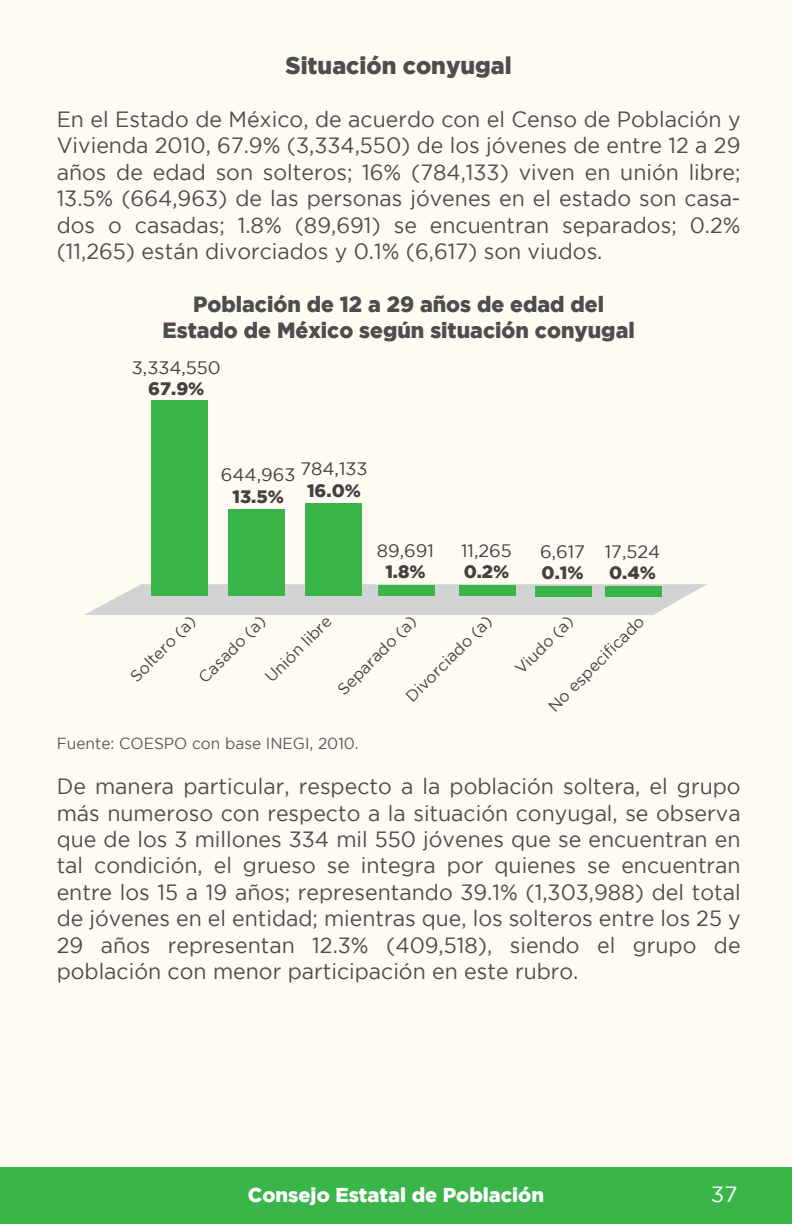
<style>
.page{position:relative;width:792px;height:1224px;background:#fffbf2}
.page>*{position:absolute;margin:0;border:0;box-sizing:border-box;transform-origin:0 0}
.t1{font:900 24px "Gotham";color:#4d4d4f}
.t2{font:22px/26.4px "Gotham";color:#4d4d4f;text-align:justify}
.t3{font:900 22px/26.4px "Gotham";color:#4d4d4f;text-align:center}
.t4{font:22px "Gotham";color:#fff}
.t5{font:900 20px "Gotham";color:#fff}
.t6{font:18px "Gotham";color:#414042}
.t7{font:900 18px "Gotham";color:#414042}
.t8{font:16px "Gotham";color:#414042}
.t9{font:16px "Gotham";color:#58595b}
</style>
<div class="page">
<div style="left:0;top:1167px;width:792px;height:57px;background:#39b54a"></div>
<svg style="left:84px;top:584px;width:624px;height:31px;background:#d6d7d7"></svg>
<div style="left:151px;top:400px;width:56px;height:196px;background:#39b54a"></div>
<div style="left:229px;top:509px;width:56px;height:87px;background:#39b54a"></div>
<div style="left:305px;top:503px;width:57px;height:93px;background:#39b54a"></div>
<div style="left:378px;top:585px;width:56px;height:11px;background:#39b54a"></div>
<div style="left:459px;top:585px;width:57px;height:11px;background:#39b54a"></div>
<div style="left:535px;top:586px;width:57px;height:11px;background:#39b54a"></div>
<div style="left:605px;top:586px;width:57px;height:11px;background:#39b54a"></div>
<p class="t1" style="left:286px;top:52px;width:228px">Situación conyugal</p>
<p class="t2" style="left:57px;top:106px;width:685px">En el Estado de México, de acuerdo con el Censo de Población y Vivienda 2010, 67.9% (3,334,550) de los jóvenes de entre 12 a 29 años de edad son solteros; 16% (784,133) viven en unión libre; 13.5% (664,963) de las personas jóvenes en el estado son casa&shy;dos o casadas; 1.8% (89,691) se encuentran separados; 0.2% (11,265) están divorciados y 0.1% (6,617) son viudos.</p>
<p class="t3" style="left:163px;top:290px;width:474px">Población de 12 a 29 años de edad del<br>Estado de México según situación conyugal</p>
<p class="t6" style="left:132px;top:357px;width:90px">3,334,550</p>
<p class="t7" style="left:148px;top:379px;width:58px">67.9%</p>
<p class="t6" style="left:300px;top:459px;width:69px">784,133</p>
<p class="t7" style="left:307px;top:480px;width:55px">16.0%</p>
<p class="t6" style="left:221px;top:465px;width:76px">644,963</p>
<p class="t7" style="left:232px;top:486px;width:53px">13.5%</p>
<p class="t6" style="left:377px;top:540px;width:59px">89,691</p>
<p class="t7" style="left:385px;top:562px;width:42px">1.8%</p>
<p class="t6" style="left:461px;top:540px;width:52px">11,265</p>
<p class="t7" style="left:464px;top:562px;width:47px">0.2%</p>
<p class="t6" style="left:540px;top:541px;width:46px">6,617</p>
<p class="t7" style="left:542px;top:563px;width:44px">0.1%</p>
<p class="t6" style="left:605px;top:541px;width:57px">17,524</p>
<p class="t7" style="left:609px;top:563px;width:48px">0.4%</p>
<p class="t8" style="left:262px;top:673px;width:88px;rotate:-45deg">Unión libre</p>
<p class="t8" style="left:334px;top:686px;width:106px;rotate:-45deg">Separado (a)</p>
<p class="t8" style="left:402px;top:693px;width:116px;rotate:-45deg">Divorciado (a)</p>
<p class="t8" style="left:512px;top:665px;width:76px;rotate:-45deg">Viudo (a)</p>
<p class="t8" style="left:127px;top:672px;width:87px;rotate:-45deg">Soltero (a)</p>
<p class="t8" style="left:195px;top:674px;width:89px;rotate:-45deg">Casado (a)</p>
<p class="t8" style="left:545px;top:703px;width:130px;rotate:-45deg">No especifi cado</p>
<p class="t9" style="left:57px;top:734px;width:304px">Fuente: COESPO con base INEGI, 2010.</p>
<p class="t2" style="left:57px;top:773px;width:686px">De manera particular, respecto a la población soltera, el grupo más numeroso con respecto a la situación conyugal, se observa que de los 3 millones 334 mil 550 jóvenes que se encuentran en tal condición, el grueso se integra por quienes se encuentran entre los 15 a 19 años; representando 39.1% (1,303,988) del total de jóvenes en el entidad; mientras que, los solteros entre los 25 y 29 años representan 12.3% (409,518), siendo el grupo de población con menor participación en este rubro.</p>
<p class="t5" style="left:248px;top:1183px;width:298px">Consejo Estatal de Población</p>
<p class="t4" style="left:711px;top:1182px;width:28px">37</p>
</div>
